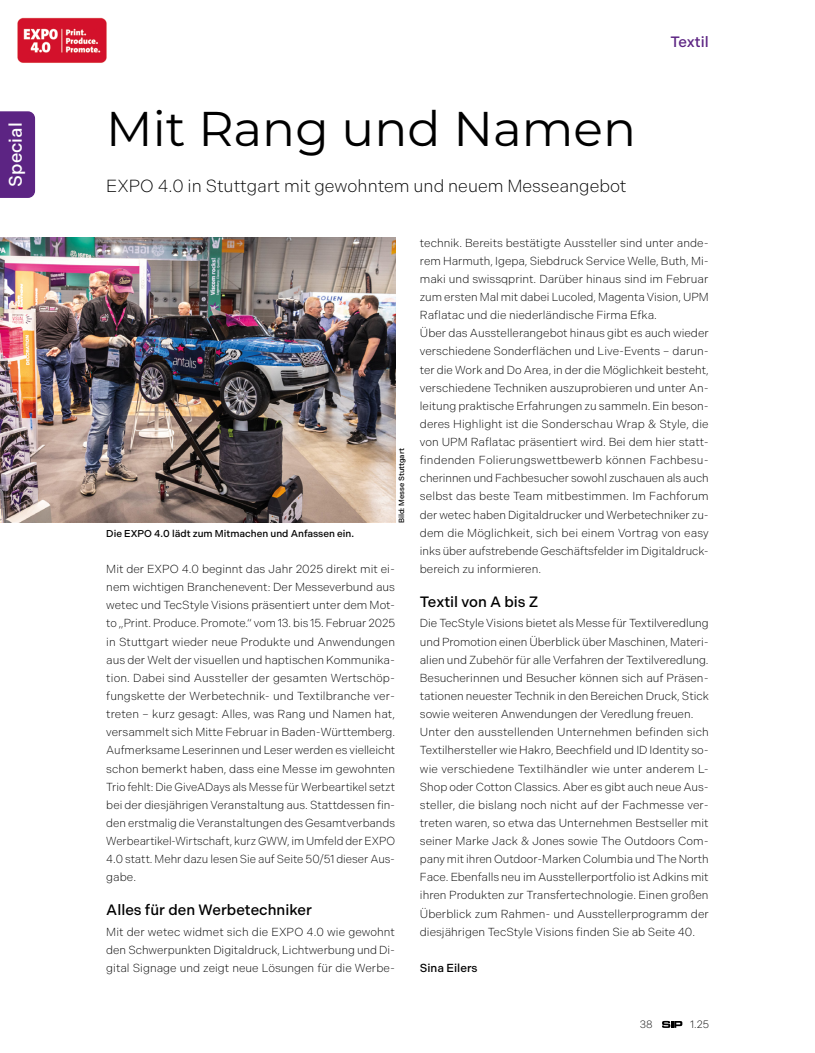
<style>
.page{position:relative;width:815px;height:1053px;background:#fff}
.page>*{position:absolute;margin:0;border:0;box-sizing:border-box;transform-origin:0 0}
.t1{font:48.75px "Montserrat";color:#000}
.t2{font:500 18.12px "Indivisible";color:#fff}
.t3{font:300 17.5px "Indivisible";color:#000}
.t4{font:500 15px "Indivisible";color:#000}
.t5{font:500 15px "Indivisible";color:#5c2483}
.t6{font:300 11.62px/18.1px "Indivisible";color:#000;text-align:justify}
.t7{font:500 11.62px "Indivisible";color:#000}
.t8{font:300 10.62px "Indivisible";color:#000}
.t9{font:500 10px "Indivisible";color:#000}
.t10{font:500 7.5px "Indivisible";color:#000}
</style>
<div class="page">
<svg style="left:662px;top:1020px;width:20px;height:7px"></svg>
<div style="left:0;top:111px;width:35px;height:87px;background:#5c2483"></div>
<img style="left:18px;top:18px;width:89px;height:45px">
<img style="left:0;top:238px;width:395px;height:284px">
<h2 class="t2" style="left:5px;top:187px;width:65px;rotate:-90deg">Special</h2>
<h1 class="t1" style="left:106px;top:95px;width:531px">Mit Rang und Namen</h1>
<h3 class="t3" style="left:106px;top:176px;width:522px">EXPO 4.0 in Stuttgart mit gewohntem und neuem Messeangebot</h3>
<p class="t5" style="left:670px;top:33px;width:40px">Textil</p>
<p class="t9" style="left:106px;top:527px;width:249px">Die EXPO 4.0 lädt zum Mitmachen und Anfassen ein.</p>
<p class="t10" style="left:397px;top:523px;width:76px;rotate:-90deg">Bild: Messe Stuttgart</p>
<p class="t6" style="left:106px;top:560px;width:290px">Mit der EXPO 4.0 beginnt das Jahr 2025 direkt mit ei&shy;nem wichtigen Branchenevent: Der Messeverbund aus wetec und TecStyle Visions präsentiert unter dem Mot&shy;to „Print. Produce. Promote.“ vom 13. bis 15. Februar 2025 in Stuttgart wieder neue Produkte und Anwendungen aus der Welt der visuellen und haptischen Kommunika&shy;tion. Dabei sind Aussteller der gesamten Wertschöp&shy;fungskette der Werbetechnik- und Textilbranche ver&shy;treten – kurz gesagt: Alles, was Rang und Namen hat, versammelt sich Mitte Februar in Baden-Württemberg.<br>Aufmerksame Leserinnen und Leser werden es vielleicht schon bemerkt haben, dass eine Messe im gewohnten Trio fehlt: Die GiveADays als Messe für Werbeartikel setzt bei der diesjährigen Veranstaltung aus. Stattdessen fin&shy;den erstmalig die Veranstaltungen des Gesamtverbands Werbeartikel-Wirtschaft, kurz GWW, im Umfeld der EXPO 4.0 statt. Mehr dazu lesen Sie auf Seite 50/51 dieser Aus&shy;gabe.</p>
<p class="t4" style="left:106px;top:901px;width:207px">Alles für den Werbetechniker</p>
<p class="t6" style="left:106px;top:922px;width:290px">Mit der wetec widmet sich die EXPO 4.0 wie gewohnt den Schwerpunkten Digitaldruck, Lichtwerbung und Di&shy;gital Signage und zeigt neue Lösungen für die Werbe-</p>
<p class="t6" style="left:420px;top:233px;width:290px;text-align:left">technik. Bereits bestätigte Aussteller sind unter ande&shy;rem Harmuth, Igepa, Siebdruck Service Welle, Buth, Mi&shy;maki und swissqprint. Darüber hinaus sind im Februar zum ersten Mal mit dabei Lucoled, Magenta Vision, UPM Raflatac und die niederländische Firma Efka.<br>Über das Ausstellerangebot hinaus gibt es auch wieder verschiedene Sonderflächen und Live-Events – darun&shy;ter die Work and Do Area, in der die Möglichkeit besteht, verschiedene Techniken auszuprobieren und unter An&shy;leitung praktische Erfahrungen zu sammeln. Ein beson&shy;deres Highlight ist die Sonderschau Wrap &amp; Style, die von UPM Raflatac präsentiert wird. Bei dem hier statt&shy;findenden Folierungswettbewerb können Fachbesu&shy;cherinnen und Fachbesucher sowohl zuschauen als auch selbst das beste Team mitbestimmen. Im Fachforum der wetec haben Digitaldrucker und Werbetechniker zu&shy;dem die Möglichkeit, sich bei einem Vortrag von easy inks über aufstrebende Geschäftsfelder im Digitaldruck&shy;bereich zu informieren.</p>
<p class="t4" style="left:420px;top:593px;width:120px">Textil von A bis Z</p>
<p class="t6" style="left:420px;top:614px;width:290px;text-align:left">Die TecStyle Visions bietet als Messe für Textilveredlung und Promotion einen Überblick über Maschinen, Materi&shy;alien und Zubehör für alle Verfahren der Textilveredlung.<br>Besucherinnen und Besucher können sich auf Präsen&shy;tationen neuester Technik in den Bereichen Druck, Stick sowie weiteren Anwendungen der Veredlung freuen.<br>Unter den ausstellenden Unternehmen befinden sich Textilhersteller wie Hakro, Beechfield und ID Identity so&shy;wie verschiedene Textilhändler wie unter anderem L-Shop oder Cotton Classics. Aber es gibt auch neue Aus&shy;steller, die bislang noch nicht auf der Fachmesse ver&shy;treten waren, so etwa das Unternehmen Bestseller mit seiner Marke Jack &amp; Jones sowie The Outdoors Com&shy;pany mit ihren Outdoor-Marken Columbia und The North Face. Ebenfalls neu im Ausstellerportfolio ist Adkins mit ihren Produkten zur Transfertechnologie. Einen großen Überblick zum Rahmen- und Ausstellerprogramm der diesjährigen TecStyle Visions finden Sie ab Seite 40.</p>
<p class="t7" style="left:420px;top:961px;width:59px">Sina Eilers</p>
<p class="t8" style="left:640px;top:1018px;width:14px">38</p>
<p class="t8" style="left:690px;top:1018px;width:21px">1.25</p>
</div>
